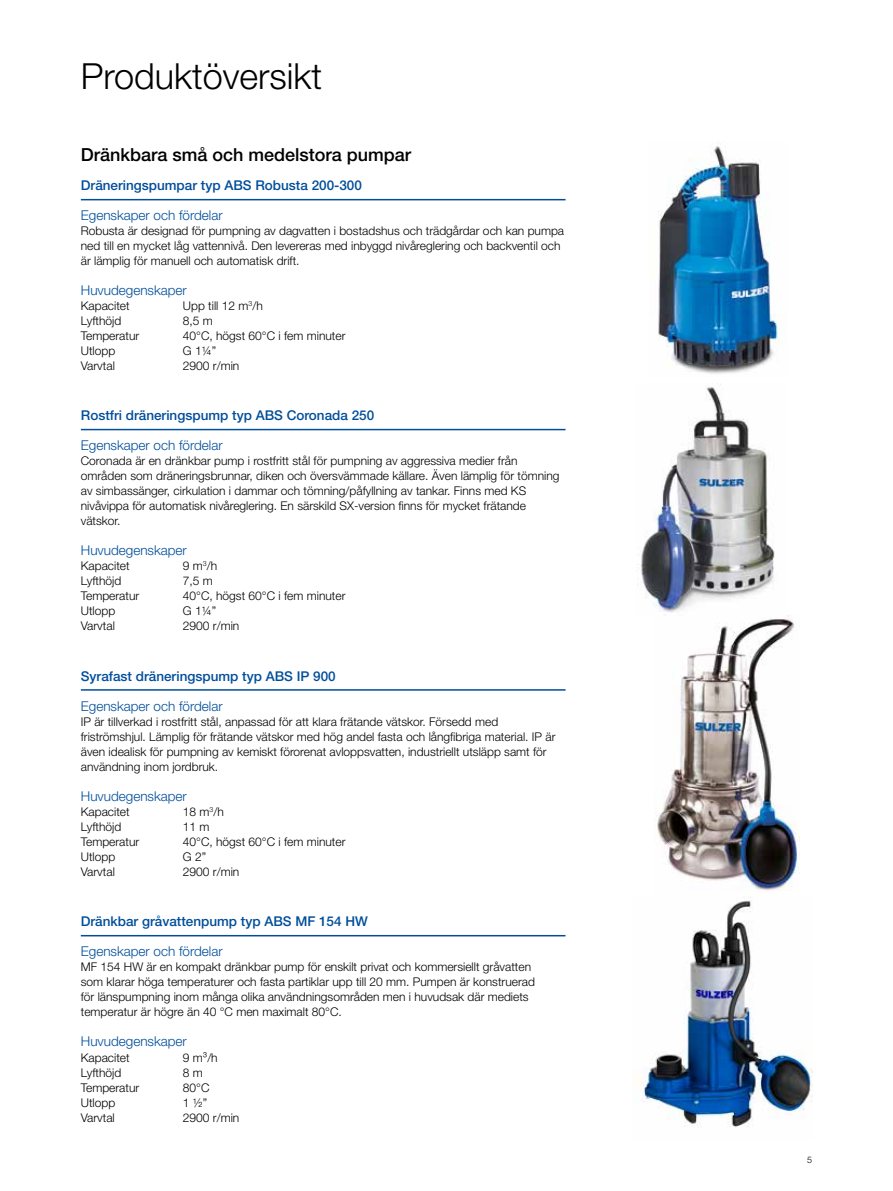
<style>
.page{position:relative;width:893px;height:1191px;background:#fff}
.page>*{position:absolute;margin:0;border:0;box-sizing:border-box;transform-origin:0 0}
.t1{font:300 36px "Helvetica Neue LT Pro";color:#000}
.t2{font:500 18px "Helvetica Neue LT Pro";color:#000}
.t3{font:300 13.5px "Helvetica Neue LT Pro";color:#004e9b}
.t4{font:500 13.5px "Helvetica Neue LT Pro";color:#004e9b}
.t5{font:300 12px/15px "Helvetica Neue LT Pro";color:#000}
.t6{font:300 9px "Helvetica Neue LT Pro";color:#000}
</style>
<div class="page">
<hr style="left:81px;top:199px;width:485px;height:1px;background:#004e9b">
<hr style="left:81px;top:429px;width:485px;height:1px;background:#004e9b">
<hr style="left:81px;top:689px;width:485px;height:1px;background:#004e9b">
<hr style="left:81px;top:935px;width:484px;height:1px;background:#004e9b">
<img style="left:658px;top:145px;width:123px;height:229px">
<img style="left:632px;top:896px;width:180px;height:232px">
<img style="left:655px;top:615px;width:145px;height:276px">
<img style="left:636px;top:384px;width:150px;height:232px">
<h1 class="t1" style="left:81px;top:54px;width:243px">Produktöversikt</h1>
<h2 class="t2" style="left:81px;top:144px;width:332px">Dränkbara små och medelstora pumpar</h2>
<p class="t4" style="left:81px;top:177px;width:283px">Dräneringspumpar typ ABS Robusta 200-300</p>
<p class="t3" style="left:81px;top:207px;width:143px">Egenskaper och fördelar</p>
<p class="t5" style="left:81px;top:223px;width:485px">Robusta är designad för pumpning av dagvatten i bostadshus och trädgårdar och kan pumpa ned till en mycket låg vattennivå. Den levereras med inbyggd nivåreglering och backventil och är lämplig för manuell och automatisk drift.</p>
<p class="t3" style="left:81px;top:282px;width:108px">Huvudegenskaper</p>
<p class="t5" style="left:81px;top:298px;width:50px">Kapacitet</p>
<p class="t5" style="left:183px;top:298px;width:81px">Upp till 12 m<sup>3</sup>/h</p>
<p class="t5" style="left:81px;top:313px;width:42px">Lyfthöjd</p>
<p class="t5" style="left:183px;top:313px;width:32px">8,5 m</p>
<p class="t5" style="left:81px;top:328px;width:60px">Temperatur</p>
<p class="t5" style="left:183px;top:328px;width:164px">40°C, högst 60°C i fem minuter</p>
<p class="t5" style="left:81px;top:343px;width:36px">Utlopp</p>
<p class="t5" style="left:183px;top:343px;width:35px">G 1¼”</p>
<p class="t5" style="left:81px;top:358px;width:36px">Varvtal</p>
<p class="t5" style="left:183px;top:358px;width:58px">2900 r/min</p>
<p class="t4" style="left:81px;top:407px;width:295px">Rostfri dräneringspump typ ABS Coronada 250</p>
<p class="t3" style="left:81px;top:437px;width:143px">Egenskaper och fördelar</p>
<p class="t5" style="left:81px;top:453px;width:480px">Coronada är en dränkbar pump i rostfritt stål för pumpning av aggressiva medier från områden som dräneringsbrunnar, diken och översvämmade källare. Även lämplig för tömning av simbassänger, cirkulation i dammar och tömning/påfyllning av tankar. Finns med KS nivåvippa för automatisk nivåreglering. En särskild SX-version finns för mycket frätande vätskor.</p>
<p class="t3" style="left:81px;top:542px;width:108px">Huvudegenskaper</p>
<p class="t5" style="left:81px;top:558px;width:50px">Kapacitet</p>
<p class="t5" style="left:183px;top:558px;width:36px">9 m<sup>3</sup>/h</p>
<p class="t5" style="left:81px;top:573px;width:42px">Lyfthöjd</p>
<p class="t5" style="left:183px;top:573px;width:32px">7,5 m</p>
<p class="t5" style="left:81px;top:588px;width:60px">Temperatur</p>
<p class="t5" style="left:183px;top:588px;width:164px">40°C, högst 60°C i fem minuter</p>
<p class="t5" style="left:81px;top:603px;width:36px">Utlopp</p>
<p class="t5" style="left:183px;top:603px;width:35px">G 1¼”</p>
<p class="t5" style="left:81px;top:618px;width:36px">Varvtal</p>
<p class="t5" style="left:183px;top:618px;width:58px">2900 r/min</p>
<p class="t4" style="left:81px;top:667px;width:256px">Syrafast dräneringspump typ ABS IP 900</p>
<p class="t3" style="left:81px;top:697px;width:143px">Egenskaper och fördelar</p>
<p class="t5" style="left:81px;top:713px;width:476px">IP är tillverkad i rostfritt stål, anpassad för att klara frätande vätskor. Försedd med friströmshjul. Lämplig för frätande vätskor med hög andel fasta och långfibriga material. IP är även idealisk för pumpning av kemiskt förorenat avloppsvatten, industriellt utsläpp samt för användning inom jordbruk.</p>
<p class="t3" style="left:81px;top:787px;width:108px">Huvudegenskaper</p>
<p class="t5" style="left:81px;top:803px;width:50px">Kapacitet</p>
<p class="t5" style="left:183px;top:803px;width:43px">18 m<sup>3</sup>/h</p>
<p class="t5" style="left:81px;top:818px;width:42px">Lyfthöjd</p>
<p class="t5" style="left:183px;top:818px;width:28px">11 m</p>
<p class="t5" style="left:81px;top:833px;width:60px">Temperatur</p>
<p class="t5" style="left:183px;top:833px;width:164px">40°C, högst 60°C i fem minuter</p>
<p class="t5" style="left:81px;top:848px;width:36px">Utlopp</p>
<p class="t5" style="left:183px;top:848px;width:25px">G 2”</p>
<p class="t5" style="left:81px;top:863px;width:36px">Varvtal</p>
<p class="t5" style="left:183px;top:863px;width:58px">2900 r/min</p>
<p class="t4" style="left:81px;top:913px;width:289px">Dränkbar gråvattenpump typ ABS MF 154 HW</p>
<p class="t3" style="left:81px;top:943px;width:143px">Egenskaper och fördelar</p>
<p class="t5" style="left:81px;top:959px;width:456px">MF 154 HW är en kompakt dränkbar pump för enskilt privat och kommersiellt gråvatten som klarar höga temperaturer och fasta partiklar upp till 20 mm. Pumpen är konstruerad för länspumpning inom många olika användningsområden men i huvudsak där mediets temperatur är högre än 40 °C men maximalt 80°C.</p>
<p class="t3" style="left:81px;top:1033px;width:108px">Huvudegenskaper</p>
<p class="t5" style="left:81px;top:1049px;width:50px">Kapacitet</p>
<p class="t5" style="left:183px;top:1049px;width:36px">9 m³/h</p>
<p class="t5" style="left:81px;top:1064px;width:42px">Lyfthöjd</p>
<p class="t5" style="left:183px;top:1064px;width:22px">8 m</p>
<p class="t5" style="left:81px;top:1079px;width:60px">Temperatur</p>
<p class="t5" style="left:183px;top:1079px;width:28px">80°C</p>
<p class="t5" style="left:81px;top:1094px;width:36px">Utlopp</p>
<p class="t5" style="left:183px;top:1094px;width:26px">1 ½”</p>
<p class="t5" style="left:81px;top:1109px;width:36px">Varvtal</p>
<p class="t5" style="left:183px;top:1109px;width:58px">2900 r/min</p>
<p class="t6" style="left:807px;top:1154px;width:7px">5</p>
</div>
